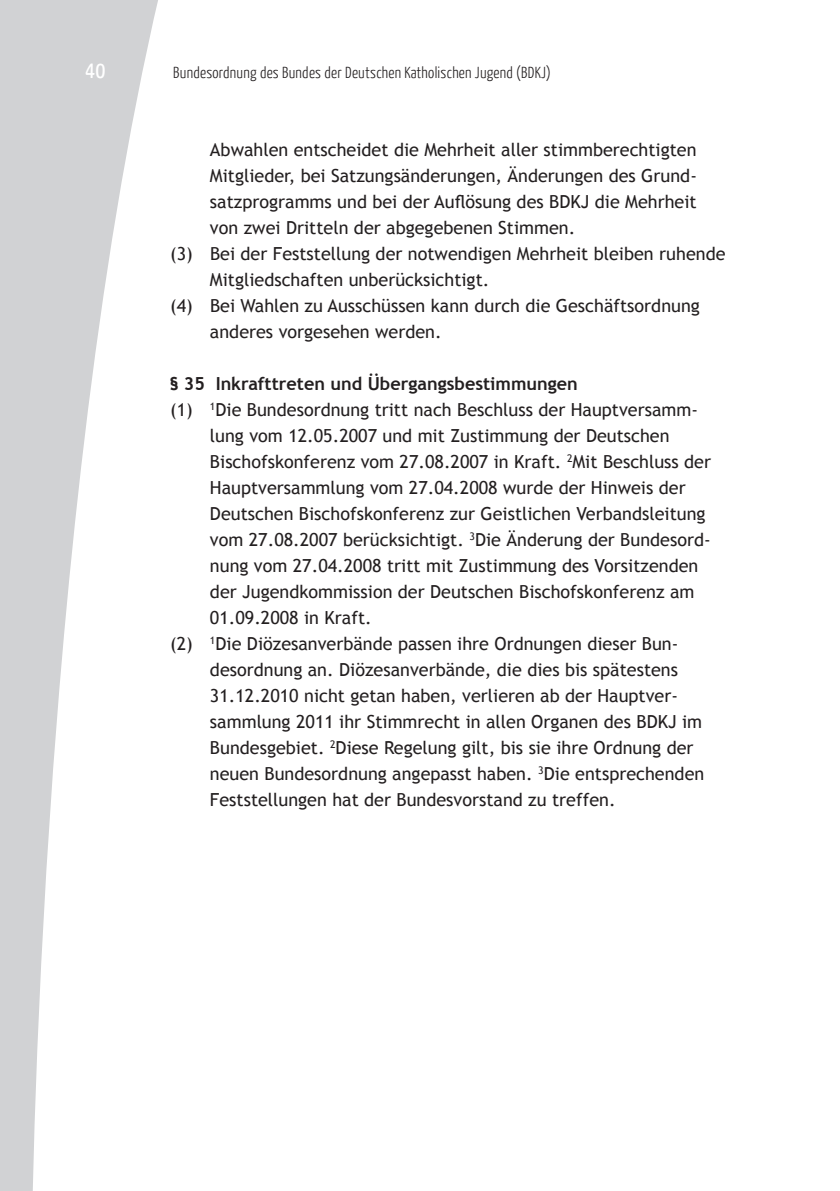
<style>
.page{position:relative;width:840px;height:1191px;background:#fff}
.page>*{position:absolute;margin:0;border:0;box-sizing:border-box;transform-origin:0 0}
.t1{font:24px "BDKJ";color:#fff}
.TextEinzug{font:18px/26px "Trebuchet MS";color:#231f20}
.Paragraf{font:700 18px "Trebuchet MS";color:#231f20}
.t2{font:300 16px "BDKJ";color:#231f20}
</style>
<div class="page">
<svg style="left:0;top:0;width:158px;height:1191px"></svg>
<h1 class="t1" style="left:85px;top:54px;width:22px">40</h1>
<p class="t2" style="left:173px;top:62px;width:379px">Bundesordnung des Bundes der Deutschen Katholischen Jugend (BDKJ)</p>
<p class="TextEinzug" style="left:210px;top:137px;width:488px;text-align:justify">Abwahlen entscheidet die Mehrheit aller stimmberechtigten Mitglieder, bei Satzungsänderungen, Änderungen des Grund&shy;satzprogramms und bei der Auflösung des BDKJ die Mehrheit von zwei Dritteln der abgegebenen Stimmen.</p>
<p class="TextEinzug" style="left:210px;top:241px;width:517px;text-indent:-40px">(3) Bei der Feststellung der notwendigen Mehrheit bleiben ruhende<br>Mitgliedschaften unberücksichtigt.</p>
<p class="TextEinzug" style="left:210px;top:293px;width:491px;text-indent:-40px">(4) Bei Wahlen zu Ausschüssen kann durch die Geschäftsordnung anderes vorgesehen werden.</p>
<p class="Paragraf" style="left:170px;top:372px;width:409px">§ 35 Inkrafttreten und Übergangsbestimmungen</p>
<p class="TextEinzug" style="left:210px;top:397px;width:502px;text-indent:-40px">(1) <sup>1</sup>Die Bundesordnung tritt nach Beschluss der Hauptversamm&shy;lung vom 12.05.2007 und mit Zustimmung der Deutschen Bischofskonferenz vom 27.08.2007 in Kraft. <sup>2</sup>Mit Beschluss der Hauptversammlung vom 27.04.2008 wurde der Hinweis der Deutschen Bischofskonferenz zur Geistlichen Verbandsleitung vom 27.08.2007 berücksichtigt. <sup>3</sup>Die Änderung der Bundesord&shy;nung vom 27.04.2008 tritt mit Zustimmung des Vorsitzenden der Jugendkommission der Deutschen Bischofskonferenz am 01.09.2008 in Kraft.</p>
<p class="TextEinzug" style="left:210px;top:631px;width:495px;text-indent:-40px">(2) <sup>1</sup>Die Diözesanverbände passen ihre Ordnungen dieser Bun&shy;desordnung an. Diözesanverbände, die dies bis spätestens 31.12.2010 nicht getan haben, verlieren ab der Hauptver&shy;sammlung 2011 ihr Stimmrecht in allen Organen des BDKJ im Bundesgebiet. <sup>2</sup>Diese Regelung gilt, bis sie ihre Ordnung der neuen Bundesordnung angepasst haben. <sup>3</sup>Die entsprechenden Feststellungen hat der Bundesvorstand zu treffen.</p>
</div>
